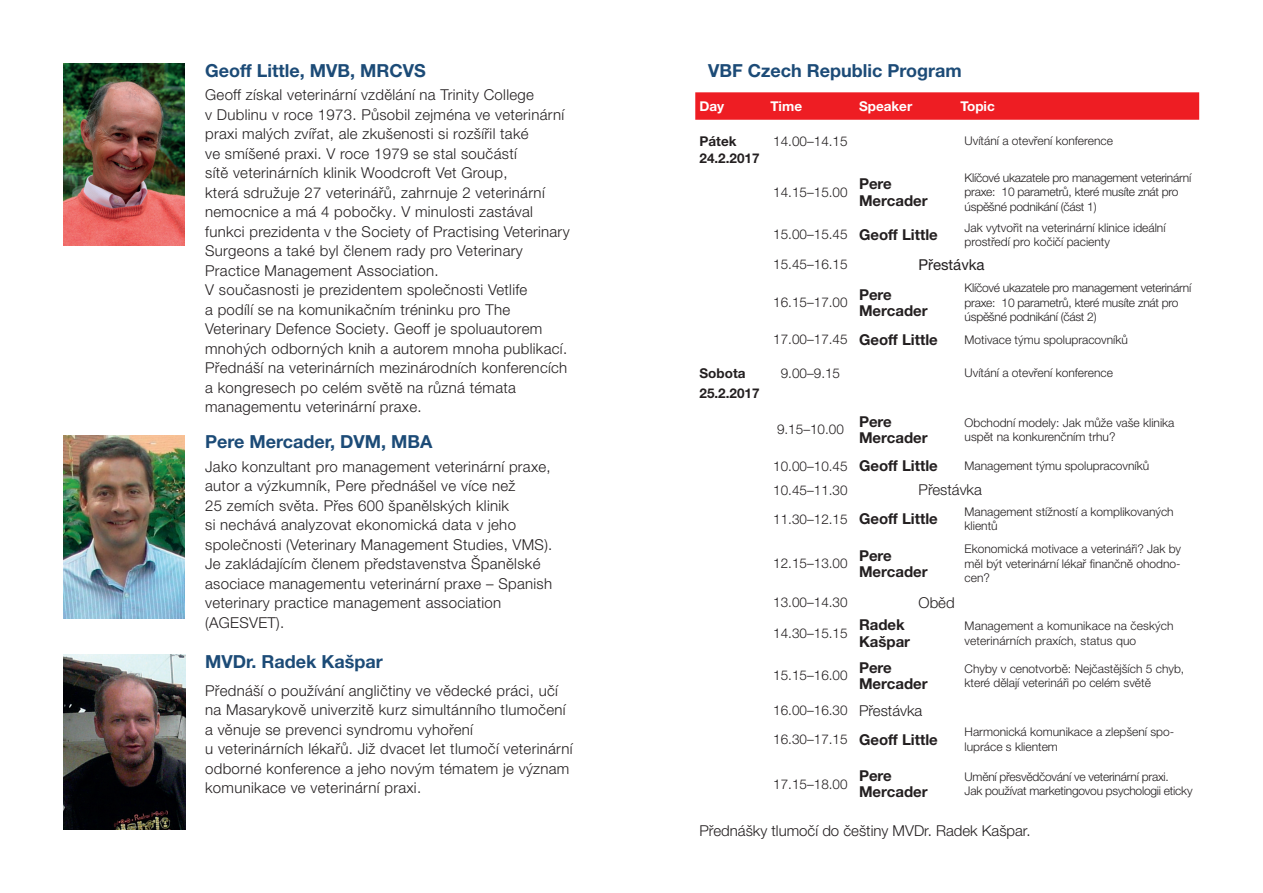
<style>
.page{position:relative;width:1263px;height:893px;background:#fff}
.page>*{position:absolute;margin:0;border:0;box-sizing:border-box;transform-origin:0 0}
.t1{font:700 18px "Helvetica Neue LT Pro";color:#1c4b77}
.t2{font:300 15px/19.5px "Helvetica Neue LT Pro";letter-spacing:.02em;color:#231f20}
.t3{font:700 15px/16.5px "Helvetica Neue LT Pro";color:#231f20}
.t4{font:300 15px "Helvetica Neue LT Pro";color:#231f20}
.t5{font:15px "Helvetica Neue LT Pro";color:#231f20}
.t6{font:300 13.5px/28.7px "Helvetica Neue LT Pro";color:#231f20}
.t7{font:700 13.5px/16.2px "Helvetica Neue LT Pro";color:#231f20}
.t8{font:700 13.5px "Helvetica Neue LT Pro";color:#fff}
.t9{font:300 12px/14.4px "Helvetica Neue LT Pro";color:#231f20}
.t10{font:300 12px/14.4px "Helvetica Neue LT Pro";letter-spacing:-.02em;color:#231f20}
.s1{font-weight:700;font-size:15px}
.s2{font-size:15px}
</style>
<div class="page">
<svg style="left:695px;top:92px;width:504px;height:28px;background:#ee2228"></svg>
<img style="left:63px;top:64px;width:122px;height:182px">
<img style="left:64px;top:655px;width:122px;height:174px">
<img style="left:63px;top:435px;width:122px;height:183px">
<p class="t1" style="left:205px;top:59px;width:222px">Geoff Little, MVB, MRCVS</p>
<p class="t2" style="left:205px;top:85px;width:366px">Geoff získal veterinární vzdělání na Trinity College<br>v Dublinu v roce 1973. Působil zejména ve veterinární praxi malých zvířat, ale zkušenosti si rozšířil také<br>ve smíšené praxi. V roce 1979 se stal součástí<br>sítě veterinárních klinik Woodcroft Vet Group,<br>která sdružuje 27 veterinářů, zahrnuje 2 veterinární nemocnice a má 4 pobočky. V minulosti zastával funkci prezidenta v the Society of Practising Veterinary Surgeons a také byl členem rady pro Veterinary Practice Management Association.<br>V současnosti je prezidentem společnosti Vetlife<br>a podílí se na komunikačním tréninku pro The Veterinary Defence Society. Geoff je spoluautorem mnohých odborných knih a autorem mnoha publikací.<br>Přednáší na veterinárních mezinárodních konferencích a kongresech po celém světě na různá témata managementu veterinární praxe.</p>
<p class="t1" style="left:205px;top:430px;width:229px">Pere Mercader, DVM, MBA</p>
<p class="t2" style="left:205px;top:456px;width:349px">Jako konzultant pro management veterinární praxe, autor a výzkumník, Pere přednášel ve více než<br>25 zemích světa. Přes 600 španělských klinik<br>si nechává analyzovat ekonomická data v jeho společnosti (Veterinary Management Studies, VMS).<br>Je zakládajícím členem představenstva Španělské asociace managementu veterinární praxe – Spanish veterinary practice management association (AGESVET).</p>
<p class="t1" style="left:205px;top:650px;width:179px">MVDr. Radek Kašpar</p>
<p class="t2" style="left:205px;top:680px;width:369px">Přednáší o používání angličtiny ve vědecké práci, učí na Masarykově univerzitě kurz simultánního tlumočení a věnuje se prevenci syndromu vyhoření<br>u veterinárních lékařů. Již dvacet let tlumočí veterinární odborné konference a jeho novým tématem je význam komunikace ve veterinární praxi.</p>
<p class="t1" style="left:708px;top:59px;width:255px">VBF Czech Republic Program</p>
<p class="t8" style="left:699px;top:98px;width:26px">Day</p>
<p class="t8" style="left:770px;top:98px;width:33px">Time</p>
<p class="t8" style="left:859px;top:98px;width:55px">Speaker</p>
<p class="t8" style="left:960px;top:98px;width:36px">Topic</p>
<p class="t7" style="left:699px;top:133px;width:62px">Pátek<br>24.2.2017</p>
<p class="t6" style="left:773px;top:127px;width:76px">14.00–14.15</p>
<p class="t9" style="left:964px;top:134px;width:150px">Uvítání a otevření konference</p>
<p class="t6" style="left:773px;top:177px;width:76px">14.15–15.00</p>
<p class="t3" style="left:859px;top:175px;width:70px">Pere<br>Mercader</p>
<p class="t10" style="left:964px;top:170px;width:228px">Klíčové ukazatele pro management veterinární praxe: 10 parametrů, které musíte znát pro úspěšné podnikání (část 1)</p>
<p class="t6" style="left:773px;top:220px;width:166px">15.00–15.45 <span class="s1">Geoff Little</span></p>
<p class="t9" style="left:964px;top:220px;width:202px">Jak vytvořit na veterinární klinice ideální prostředí pro kočičí pacienty</p>
<p class="t6" style="left:773px;top:250px;width:76px">15.45–16.15</p>
<p class="t5" style="left:918px;top:255px;width:68px">Přestávka</p>
<p class="t6" style="left:773px;top:288px;width:76px">16.15–17.00</p>
<p class="t3" style="left:859px;top:286px;width:70px">Pere<br>Mercader</p>
<p class="t10" style="left:964px;top:281px;width:228px">Klíčové ukazatele pro management veterinární praxe: 10 parametrů, které musíte znát pro úspěšné podnikání (část 2)</p>
<p class="t6" style="left:773px;top:325px;width:166px">17.00–17.45 <span class="s1">Geoff Little</span></p>
<p class="t9" style="left:964px;top:332px;width:165px">Motivace týmu spolupracovníků</p>
<p class="t7" style="left:699px;top:362px;width:62px;line-height:20.4px">Sobota<br>25.2.2017</p>
<p class="t6" style="left:781px;top:358px;width:61px">9.00–9.15</p>
<p class="t9" style="left:964px;top:365px;width:150px">Uvítání a otevření konference</p>
<p class="t6" style="left:777px;top:415px;width:68px">9.15–10.00</p>
<p class="t3" style="left:859px;top:413px;width:70px">Pere<br>Mercader</p>
<p class="t9" style="left:964px;top:415px;width:211px">Obchodní modely: Jak může vaše klinika uspět na konkurenčním trhu?</p>
<p class="t6" style="left:773px;top:451px;width:166px">10.00–10.45 <span class="s1">Geoff Little</span></p>
<p class="t9" style="left:964px;top:458px;width:186px">Management týmu spolupracovníků</p>
<p class="t6" style="left:773px;top:476px;width:76px">10.45–11.30</p>
<p class="t4" style="left:918px;top:481px;width:65px">Přestávka</p>
<p class="t6" style="left:773px;top:504px;width:166px">11.30–12.15 <span class="s1">Geoff Little</span></p>
<p class="t9" style="left:964px;top:504px;width:211px">Management stížností a komplikovaných klientů</p>
<p class="t6" style="left:773px;top:549px;width:76px">12.15–13.00</p>
<p class="t3" style="left:859px;top:546px;width:70px">Pere<br>Mercader</p>
<p class="t9" style="left:964px;top:542px;width:218px;text-align:justify">Ekonomická motivace a veterináři? Jak by měl být veterinární lékař finančně ohodno&shy;cen?</p>
<p class="t6" style="left:773px;top:588px;width:76px">13.00–14.30</p>
<p class="t2" style="left:918px;top:592px;width:38px">Oběd</p>
<p class="t6" style="left:773px;top:618px;width:76px">14.30–15.15</p>
<p class="t3" style="left:859px;top:616px;width:53px">Radek<br>Kašpar</p>
<p class="t9" style="left:964px;top:618px;width:211px">Management a komunikace na českých veterinárních praxích, status quo</p>
<p class="t6" style="left:773px;top:661px;width:76px">15.15–16.00</p>
<p class="t3" style="left:859px;top:659px;width:70px">Pere<br>Mercader</p>
<p class="t9" style="left:964px;top:661px;width:221px">Chyby v cenotvorbě: Nejčastějších 5 chyb, které dělají veterináři po celém světě</p>
<p class="t6" style="left:773px;top:696px;width:166px">16.00–16.30 <span class="s2">Přestávka<br></span>16.30–17.15 <span class="s1">Geoff Little</span></p>
<p class="t9" style="left:964px;top:724px;width:211px">Harmonická komunikace a zlepšení spo&shy;lupráce s klientem</p>
<p class="t6" style="left:773px;top:769px;width:76px">17.15–18.00</p>
<p class="t3" style="left:859px;top:767px;width:70px">Pere<br>Mercader</p>
<p class="t10" style="left:964px;top:769px;width:229px">Umění přesvědčování ve veterinární praxi.<br>Jak používat marketingovou psychologii eticky</p>
<p class="t4" style="left:699px;top:821px;width:332px">Přednášky tlumočí do češtiny MVDr. Radek Kašpar.</p>
</div>
